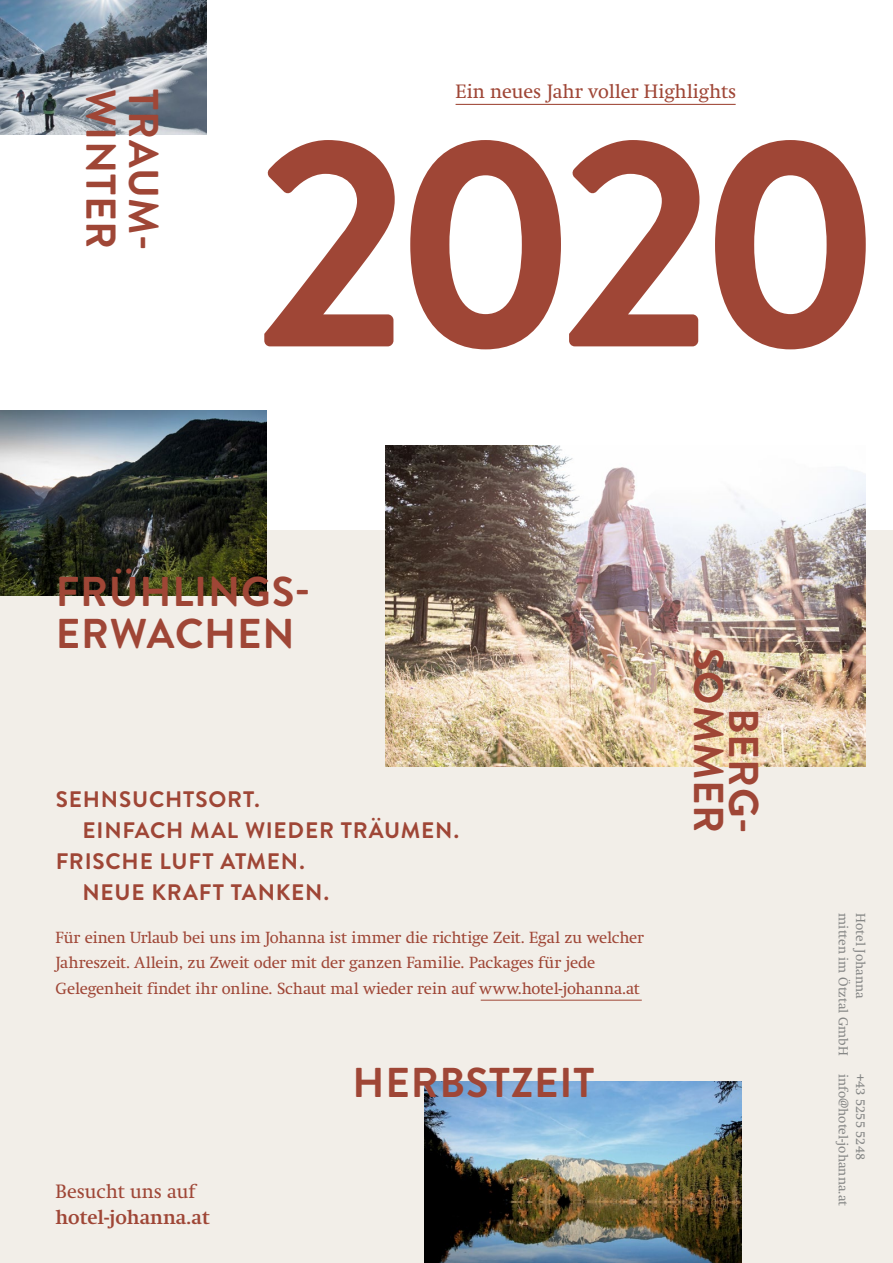
<style>
.page{position:relative;width:893px;height:1263px;background:#fff}
.page>*{position:absolute;margin:0;border:0;box-sizing:border-box;transform-origin:0 0}
.t1{font:700 299.02px "Brandon Grotesque";color:#9f4636}
.t2{font:700 41.62px/42.8px "Brandon Grotesque";letter-spacing:.02em;color:#9f4636}
.t3{font:700 22.42px "Brandon Grotesque";letter-spacing:.035em;color:#9f4636}
.t4{font:19.2px "Swift";color:#9f4636}
.t5{font:700 19.2px "Swift";color:#9f4636}
.t6{font:16.05px/25.7px "Swift";letter-spacing:-.005em;color:#9f4636}
.t7{font:12.98px "Swift";color:#868786}
</style>
<div class="page">
<div style="left:0;top:531px;width:893px;height:732px;background:#f2eee8"></div>
<img style="left:386px;top:446px;width:480px;height:320px">
<img style="left:0;top:410px;width:266px;height:186px">
<img style="left:424px;top:1082px;width:318px;height:181px">
<img style="left:0;top:0;width:206px;height:134px">
<hr style="left:456px;top:104px;width:280px;height:1px;background:#9f4636">
<hr style="left:481px;top:1000px;width:161px;height:1px;background:#9f4636">
<h2 class="t2" style="left:121px;top:89px;width:161px;rotate:90deg">WINTER</h2>
<h2 class="t2" style="left:164px;top:89px;width:163px;rotate:90deg">TRAUM-</h2>
<p class="t4" style="left:456px;top:80px;width:282px">Ein neues Jahr voller Highlights</p>
<h1 class="t1" style="left:255px;top:34px;width:630px">2020</h1>
<h2 class="t2" style="left:56px;top:570px;width:256px">FRÜHLINGS-<br>ERWACHEN</h2>
<h3 class="t3" style="left:56px;top:784px;width:205px">SEHNSUCHTSORT.</h3>
<h3 class="t3" style="left:83px;top:814px;width:378px">EINFACH MAL WIEDER TRÄUMEN.</h3>
<h3 class="t3" style="left:56px;top:845px;width:251px">FRISCHE LUFT ATMEN.</h3>
<h3 class="t3" style="left:83px;top:876px;width:248px">NEUE KRAFT TANKEN.</h3>
<p class="t6" style="left:56px;top:924px;width:590px">Für einen Urlaub bei uns im Johanna ist immer die richtige Zeit. Egal zu welcher<br>Jahreszeit. Allein, zu Zweit oder mit der ganzen Familie. Packages für jede<br>Gelegenheit findet ihr online. Schaut mal wieder rein auf www.hotel-johanna.at</p>
<p class="t4" style="left:56px;top:1181px;width:141px">Besucht uns auf</p>
<p class="t5" style="left:56px;top:1206px;width:156px">hotel-johanna.at</p>
<h2 class="t2" style="left:353px;top:1062px;width:243px">HERBSTZEIT</h2>
<h2 class="t2" style="left:760px;top:648px;width:187px;line-height:35px;text-align:right;rotate:90deg">BERG-<br>SOMMER</h2>
<p class="t7" style="left:851px;top:913px;width:143px;rotate:90deg">mitten im Ötztal GmbH</p>
<p class="t7" style="left:868px;top:913px;width:86px;rotate:90deg">Hotel Johanna</p>
<p class="t7" style="left:851px;top:1074px;width:133px;rotate:90deg">info@hotel-johanna.at</p>
<p class="t7" style="left:868px;top:1074px;width:87px;rotate:90deg">+43 5255 5248</p>
</div>
